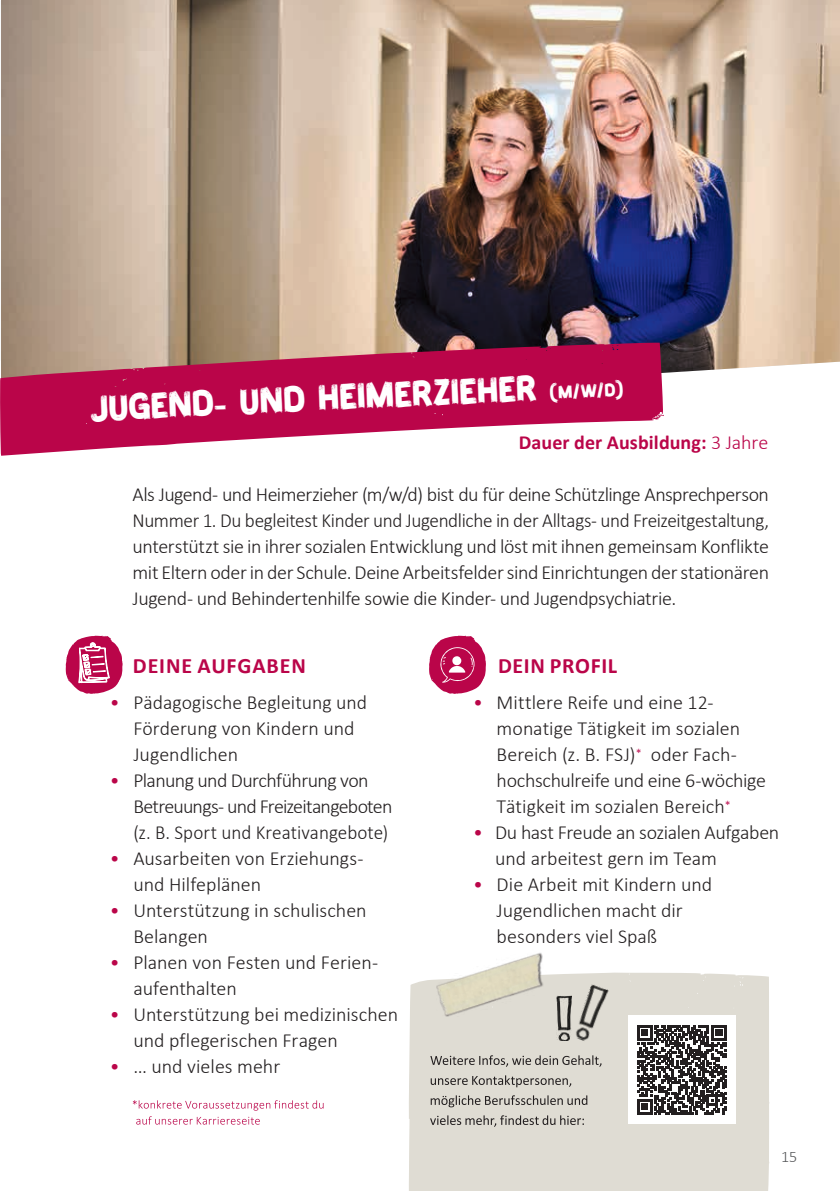
<style>
.page{position:relative;width:840px;height:1191px;background:#fff}
.page>*{position:absolute;margin:0;border:0;box-sizing:border-box;transform-origin:0 0}
.t1{font:32px "Painless";color:#fff}
.t2{font:700 22px "Calibri";letter-spacing:.03em;color:#ba0549}
.t3{font:300 20px/26px "Calibri";color:#231f20}
.t4{font:300 20px/26px "Calibri";letter-spacing:-.03em;color:#231f20}
.t5{font:700 20px "Calibri";letter-spacing:.005em;color:#ba0549}
.t6{font:300 16px "Calibri";color:#57585a}
.s1{font-size:16px}
.s2{font-weight:300}
.s3{color:#ba0549}
</style>
<div class="page">
<img style="left:1px;top:0;width:838px;height:415px">
<svg style="left:0;top:343px;width:663px;height:113px;fill:#ba0549"></svg>
<svg style="left:409px;top:972px;width:359px;height:60px;background:#e1ded5"></svg>
<div style="left:409px;top:1032px;width:359px;height:42px;background:#dfdcd3"></div>
<div style="left:409px;top:1074px;width:359px;height:117px;background:#dfdcd3"></div>
<img style="left:430px;top:953px;width:123px;height:70px">
<img style="left:571px;top:984px;width:38px;height:59px">
<img style="left:555px;top:995px;width:16px;height:46px">
<svg style="left:429px;top:635px;width:57px;height:59px"></svg>
<svg style="left:66px;top:635px;width:57px;height:59px"></svg>
<div style="left:627px;top:1015px;width:107px;height:109px;background:#fff"></div>
<svg style="left:637px;top:1025px;width:89px;height:89px"></svg>
<svg style="left:430px;top:1115px;width:153px;height:11px;background:#b4b1aa"></svg>
<svg style="left:430px;top:1095px;width:157px;height:12px;background:#b5b2ab"></svg>
<svg style="left:430px;top:1075px;width:141px;height:12px;background:#b7b3ac"></svg>
<svg style="left:430px;top:1055px;width:171px;height:11px;background:#b3b0a9"></svg>
<svg style="left:136px;top:1116px;width:124px;height:8px"></svg>
<svg style="left:133px;top:1100px;width:190px;height:10px"></svg>
<h1 class="t1" style="left:90px;top:388px;width:533px;rotate:-3deg">Jugend- und Heimerzieher <span class="s1">(m/w/d)</span></h1>
<p class="t5" style="left:518px;top:430px;width:251px">Dauer der Ausbildung: <span class="s2">3 Jahre</span></p>
<p class="t3" style="left:132px;top:480px;width:637px;text-align:justify">Als Jugend- und Heimerzieher (m/w/d) bist du für deine Schützlinge Ansprechperson Nummer 1. Du begleitest Kinder und Jugendliche in der Alltags- und Freizeitgestaltung, unterstützt sie in ihrer sozialen Entwicklung und löst mit ihnen gemeinsam Konflikte mit Eltern oder in der Schule. Deine Arbeitsfelder sind Einrichtungen der stationären Jugend- und Behindertenhilfe sowie die Kinder- und Jugendpsychiatrie.</p>
<p class="t2" style="left:133px;top:651px;width:174px">DEINE AUFGABEN</p>
<p class="t2" style="left:498px;top:651px;width:121px">DEIN PROFIL</p>
<p class="t3" style="left:133px;top:688px;width:235px;text-indent:-24px"><span class="s3">•</span> Pädagogische Begleitung und<br>Förderung von Kindern und<br>Jugendlichen</p>
<p class="t4" style="left:133px;top:766px;width:260px;text-indent:-24px"><span class="s3">•</span> Planung und Durchführung von<br>Betreuungs- und Freizeitangeboten (z. B. Sport und Kreativangebote)</p>
<p class="t3" style="left:133px;top:844px;width:231px;text-indent:-24px"><span class="s3">•</span> Ausarbeiten von Erziehungs&shy;und Hilfeplänen</p>
<p class="t3" style="left:133px;top:896px;width:235px;text-indent:-24px"><span class="s3">•</span> Unterstützung in schulischen<br>Belangen</p>
<p class="t3" style="left:133px;top:948px;width:246px;text-indent:-24px"><span class="s3">•</span> Planen von Festen und Ferien&shy;aufenthalten</p>
<p class="t3" style="left:133px;top:1000px;width:266px;text-indent:-24px"><span class="s3">•</span> Unterstützung bei medizinischen und pflegerischen Fragen</p>
<p class="t3" style="left:110px;top:1052px;width:172px"><span class="s3">•</span> … und vieles mehr</p>
<p class="t3" style="left:496px;top:688px;width:271px;text-indent:-24px"><span class="s3">•</span> Mittlere Reife und eine 12- monatige Tätigkeit im sozialen<br>Bereich (z. B. FSJ)<sup>*</sup> oder Fach&shy;hochschulreife und eine 6-wöchige<br>Tätigkeit im sozialen Bereich<sup>*</sup></p>
<p class="t3" style="left:494px;top:818px;width:286px;text-indent:-22px"><span class="s3">•</span> Du hast Freude an sozialen Aufgaben und arbeitest gern im Team</p>
<p class="t3" style="left:496px;top:870px;width:217px;text-indent:-24px"><span class="s3">•</span> Die Arbeit mit Kindern und<br>Jugendlichen macht dir besonders viel Spaß</p>
<p class="t6" style="left:780px;top:1146px;width:18px">15</p>
</div>
